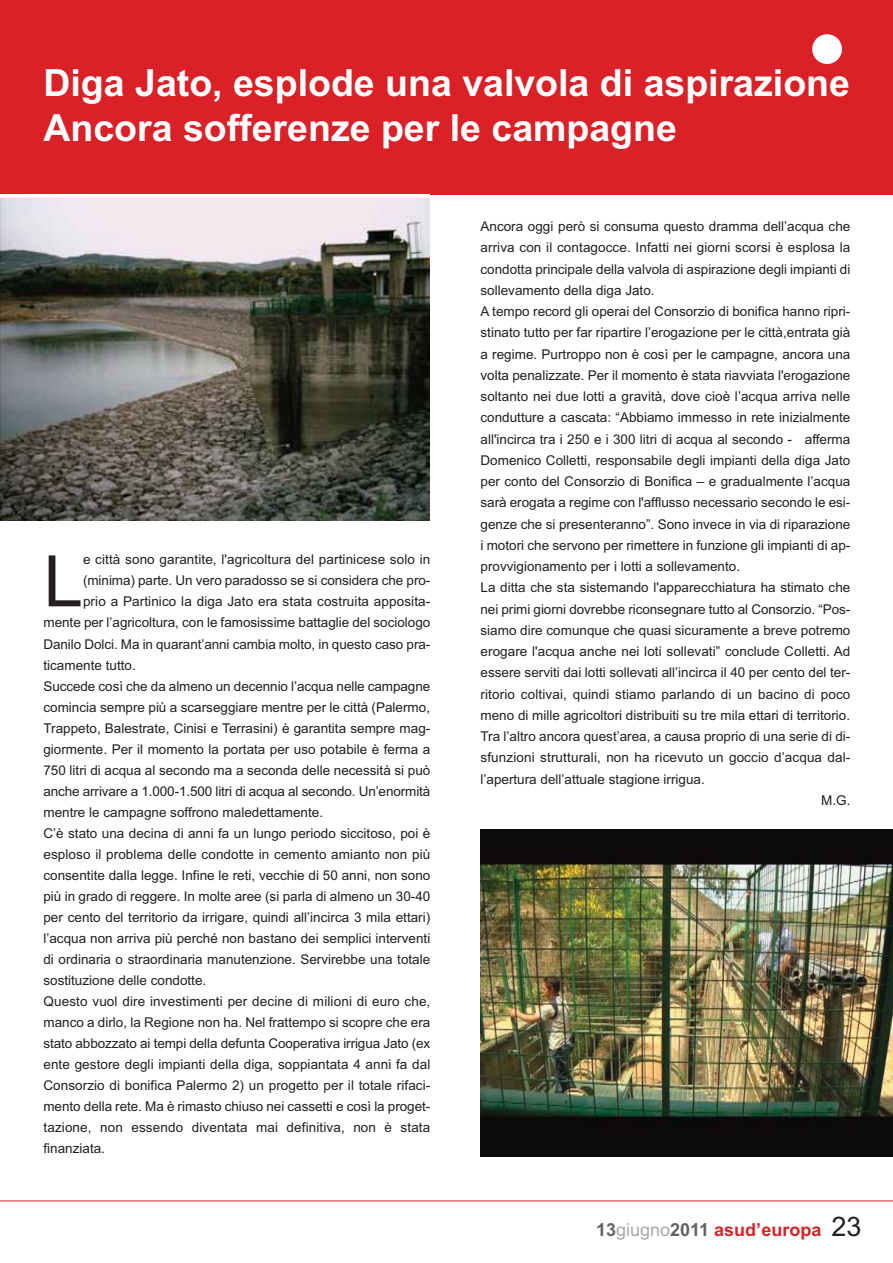
<style>
.page{position:relative;width:893px;height:1263px;background:#fff}
.page>*{position:absolute;margin:0;border:0;box-sizing:border-box;transform-origin:0 0}
.t1{font:71.1px "Arial";color:#231f20}
.t2{font:700 37.5px/45px "Arial";color:#fff}
.t3{font:700 18px "Arial";color:#da2128}
.t4{font:13.5px "Arial";color:#231f20}
.s1{color:#656262}
.s2{font-weight:400;color:#a9a7a6}
.s3{font-weight:400;font-size:27px;color:#231f20}
</style>
<div class="page">
<div style="left:0;top:0;width:892px;height:194px;background:#da2128"></div>
<div style="left:812px;top:34px;width:30px;height:30px;background:#fff;border-radius:50%"></div>
<img style="left:0;top:198px;width:429px;height:322px">
<hr style="left:0;top:1201px;width:892px;height:1px;background:#da2128">
<img style="left:480px;top:829px;width:412px;height:327px">
<h2 class="t2" style="left:43px;top:64px;width:808px">Diga Jato, esplode una valvola di aspirazione<br>Ancora sofferenze per le campagne</h2>
<h1 class="t1" style="left:43px;top:555px;width:41px">L</h1>
<p class="t4" style="left:83px;top:555px;width:349px">e città sono garantite, l'agricoltura del partinicese solo in</p>
<p class="t4" style="left:83px;top:576px;width:349px">(minima) parte. Un vero paradosso se si considera che pro-</p>
<p class="t4" style="left:83px;top:597px;width:349px">prio a Partinico la diga Jato era stata costruita apposita-</p>
<p class="t4" style="left:43px;top:618px;width:388px">mente per l’agricoltura, con le famosissime battaglie del sociologo</p>
<p class="t4" style="left:43px;top:639px;width:388px">Danilo Dolci. Ma in quarant’anni cambia molto, in questo caso pra-</p>
<p class="t4" style="left:43px;top:660px;width:94px">ticamente tutto.</p>
<p class="t4" style="left:43px;top:681px;width:388px">Succede così che da almeno un decennio l’acqua nelle campagne</p>
<p class="t4" style="left:43px;top:702px;width:388px">comincia sempre più a scarseggiare mentre per le città (Palermo,</p>
<p class="t4" style="left:43px;top:723px;width:388px">Trappeto, Balestrate, Cinisi e Terrasini) è garantita sempre mag-</p>
<p class="t4" style="left:43px;top:744px;width:388px">giormente. Per il momento la portata per uso potabile è ferma a</p>
<p class="t4" style="left:43px;top:765px;width:388px">750 litri di acqua al secondo ma a seconda delle necessità si può</p>
<p class="t4" style="left:43px;top:786px;width:388px">anche arrivare a 1.000-1.500 litri di acqua al secondo. Un’enormità</p>
<p class="t4" style="left:43px;top:807px;width:281px">mentre le campagne soffrono maledettamente.</p>
<p class="t4" style="left:43px;top:828px;width:388px">C’è stato una decina di anni fa un lungo periodo siccitoso, poi è</p>
<p class="t4" style="left:43px;top:849px;width:388px">esploso il problema delle condotte in cemento amianto non più</p>
<p class="t4" style="left:43px;top:870px;width:388px">consentite dalla legge. Infine le reti, vecchie di 50 anni, non sono</p>
<p class="t4" style="left:43px;top:891px;width:388px">più in grado di reggere. In molte aree (si parla di almeno un 30-40</p>
<p class="t4" style="left:43px;top:912px;width:388px">per cento del territorio da irrigare, quindi all’incirca 3 mila ettari)</p>
<p class="t4" style="left:43px;top:933px;width:388px">l’acqua non arriva più perché non bastano dei semplici interventi</p>
<p class="t4" style="left:43px;top:954px;width:388px">di ordinaria o straordinaria manutenzione. Servirebbe una totale</p>
<p class="t4" style="left:43px;top:975px;width:164px">sostituzione delle condotte.</p>
<p class="t4" style="left:43px;top:997px;width:388px">Questo vuol dire investimenti per decine di milioni di euro che,</p>
<p class="t4" style="left:43px;top:1018px;width:388px">manco a dirlo, la Regione non ha. Nel frattempo si scopre che era</p>
<p class="t4" style="left:43px;top:1039px;width:388px">stato abbozzato ai tempi della defunta Cooperativa irrigua Jato (ex</p>
<p class="t4" style="left:43px;top:1060px;width:388px">ente gestore degli impianti della diga, soppiantata 4 anni fa dal</p>
<p class="t4" style="left:43px;top:1081px;width:388px">Consorzio di bonifica Palermo 2) un progetto per il totale rifaci-</p>
<p class="t4" style="left:43px;top:1102px;width:388px">mento della rete. Ma è rimasto chiuso nei cassetti e così la proget-</p>
<p class="t4" style="left:43px;top:1123px;width:388px">tazione, non essendo diventata mai definitiva, non è stata</p>
<p class="t4" style="left:43px;top:1144px;width:63px">finanziata.</p>
<p class="t4" style="left:480px;top:221px;width:371px">Ancora oggi però si consuma questo dramma dell’acqua che</p>
<p class="t4" style="left:480px;top:243px;width:371px">arriva con il contagocce. Infatti nei giorni scorsi è esplosa la</p>
<p class="t4" style="left:480px;top:264px;width:371px">condotta principale della valvola di aspirazione degli impianti di</p>
<p class="t4" style="left:480px;top:285px;width:175px">sollevamento della diga Jato.</p>
<p class="t4" style="left:480px;top:306px;width:371px">A tempo record gli operai del Consorzio di bonifica hanno ripri-</p>
<p class="t4" style="left:480px;top:328px;width:371px">stinato tutto per far ripartire l’erogazione per le città,entrata già</p>
<p class="t4" style="left:480px;top:349px;width:371px">a regime. Purtroppo non è così per le campagne, ancora una</p>
<p class="t4" style="left:480px;top:370px;width:371px">volta penalizzate. Per il momento è stata riavviata l'erogazione</p>
<p class="t4" style="left:480px;top:391px;width:371px">soltanto nei due lotti a gravità, dove cioè l’acqua arriva nelle</p>
<p class="t4" style="left:480px;top:413px;width:371px">condutture a cascata: “Abbiamo immesso in rete inizialmente</p>
<p class="t4" style="left:480px;top:434px;width:371px">all'incirca tra i 250 e i 300 litri di acqua al secondo - afferma</p>
<p class="t4" style="left:480px;top:455px;width:371px">Domenico Colletti, responsabile degli impianti della diga Jato</p>
<p class="t4" style="left:480px;top:476px;width:371px">per conto del Consorzio di Bonifica – e gradualmente l’acqua</p>
<p class="t4" style="left:480px;top:498px;width:371px">sarà erogata a regime con l'afflusso necessario secondo le esi-</p>
<p class="t4" style="left:480px;top:519px;width:371px">genze che si presenteranno”. Sono invece in via di riparazione</p>
<p class="t4" style="left:480px;top:540px;width:371px">i motori che servono per rimettere in funzione gli impianti di ap-</p>
<p class="t4" style="left:480px;top:561px;width:261px">provvigionamento per i lotti a sollevamento.</p>
<p class="t4" style="left:480px;top:583px;width:371px">La ditta che sta sistemando l'apparecchiatura ha stimato che</p>
<p class="t4" style="left:480px;top:604px;width:371px">nei primi giorni dovrebbe riconsegnare tutto al Consorzio. “Pos-</p>
<p class="t4" style="left:480px;top:625px;width:371px">siamo dire comunque che quasi sicuramente a breve potremo</p>
<p class="t4" style="left:480px;top:647px;width:371px">erogare l'acqua anche nei loti sollevati” conclude Colletti. Ad</p>
<p class="t4" style="left:480px;top:668px;width:371px">essere serviti dai lotti sollevati all’incirca il 40 per cento del ter-</p>
<p class="t4" style="left:480px;top:689px;width:371px">ritorio coltivai, quindi stiamo parlando di un bacino di poco</p>
<p class="t4" style="left:480px;top:710px;width:371px">meno di mille agricoltori distribuiti su tre mila ettari di territorio.</p>
<p class="t4" style="left:480px;top:732px;width:371px">Tra l’altro ancora quest’area, a causa proprio di una serie di di-</p>
<p class="t4" style="left:480px;top:753px;width:371px">sfunzioni strutturali, non ha ricevuto un goccio d’acqua dal-</p>
<p class="t4" style="left:480px;top:774px;width:226px">l’apertura dell’attuale stagione irrigua.</p>
<p class="t4" style="left:821px;top:795px;width:31px">M.G.</p>
<h3 class="t3" style="left:596px;top:1223px;width:267px"><span class="s1">13</span><span class="s2">giugno</span><span class="s1">2011</span> asud’europa <span class="s3">23</span></h3>
</div>
